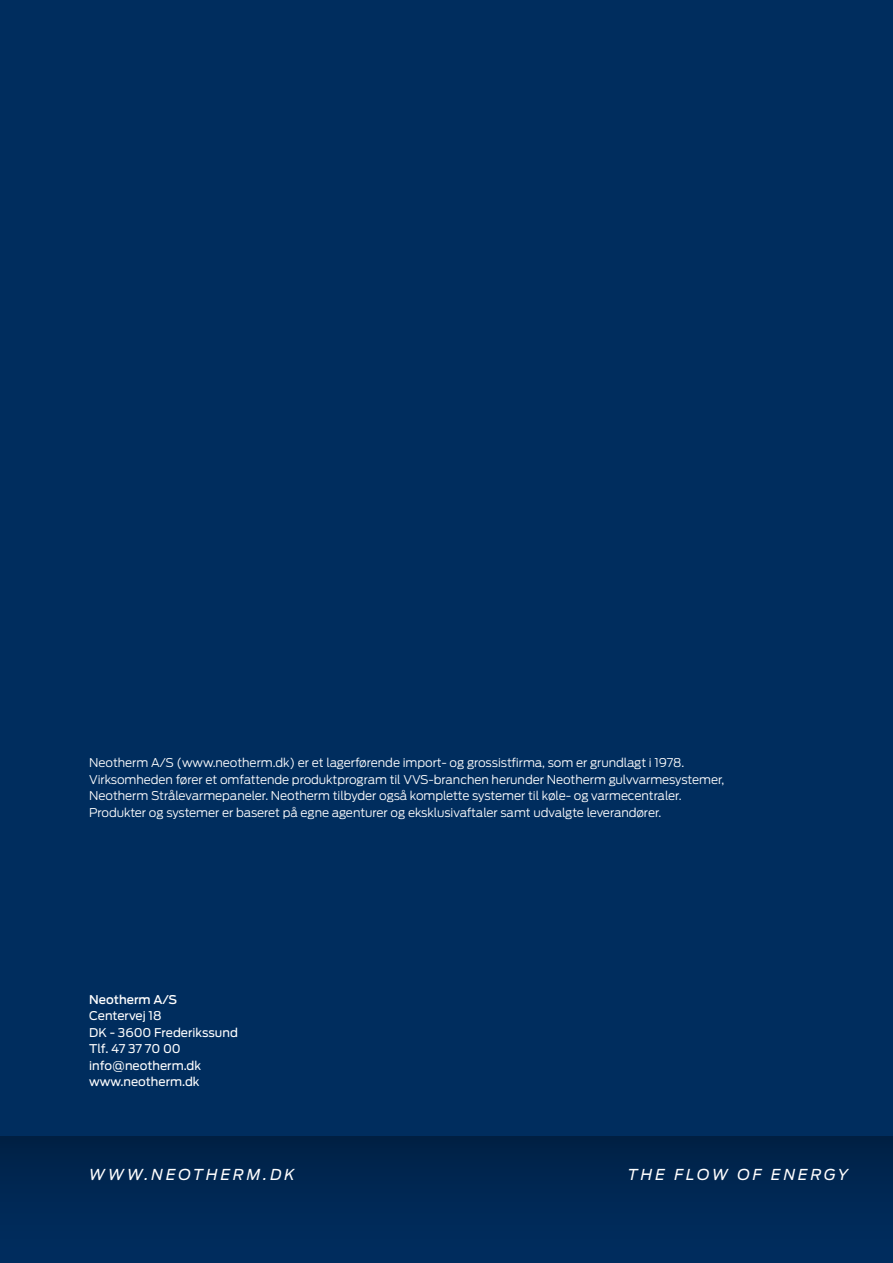
<style>
.page{position:relative;width:893px;height:1263px;background:#002d5e}
.page>*{position:absolute;margin:0;border:0;box-sizing:border-box;transform-origin:0 0}
.t1{font:italic 15px "Antenna";letter-spacing:.2em;color:#fff}
.t2{font:300 12px "Antenna";letter-spacing:-.005em;color:#fff}
.t3{font:12px "Antenna";color:#fff}
.t4{font:500 12px "Antenna";color:#fff}
</style>
<div class="page">
<svg style="left:0;top:1137px;width:893px;height:57px"></svg>
<p class="t2" style="left:89px;top:756px;width:596px">Neotherm A/S (www.neotherm.dk) er et lagerførende import- og grossistfirma, som er grundlagt i 1978.</p>
<p class="t2" style="left:89px;top:772px;width:637px">Virksomheden fører et omfattende produktprogram til VVS-branchen herunder Neotherm gulvvarmesystemer,</p>
<p class="t2" style="left:89px;top:789px;width:594px">Neotherm Strålevarmepaneler. Neotherm tilbyder også komplette systemer til køle- og varmecentraler.</p>
<p class="t2" style="left:89px;top:805px;width:574px">Produkter og systemer er baseret på egne agenturer og eksklusivaftaler samt udvalgte leverandører.</p>
<p class="t4" style="left:89px;top:992px;width:90px">Neotherm A/S</p>
<p class="t3" style="left:89px;top:1009px;width:74px">Centervej 18</p>
<p class="t3" style="left:89px;top:1025px;width:150px">DK - 3600 Frederikssund</p>
<p class="t3" style="left:89px;top:1042px;width:93px">Tlf. 47 37 70 00</p>
<p class="t3" style="left:89px;top:1058px;width:113px">info@neotherm.dk</p>
<p class="t3" style="left:89px;top:1075px;width:112px">www.neotherm.dk</p>
<p class="t1" style="left:89px;top:1166px;width:207px">WWW.NEOTHERM.DK</p>
<p class="t1" style="left:628px;top:1166px;width:222px">THE FLOW OF ENERGY</p>
</div>
